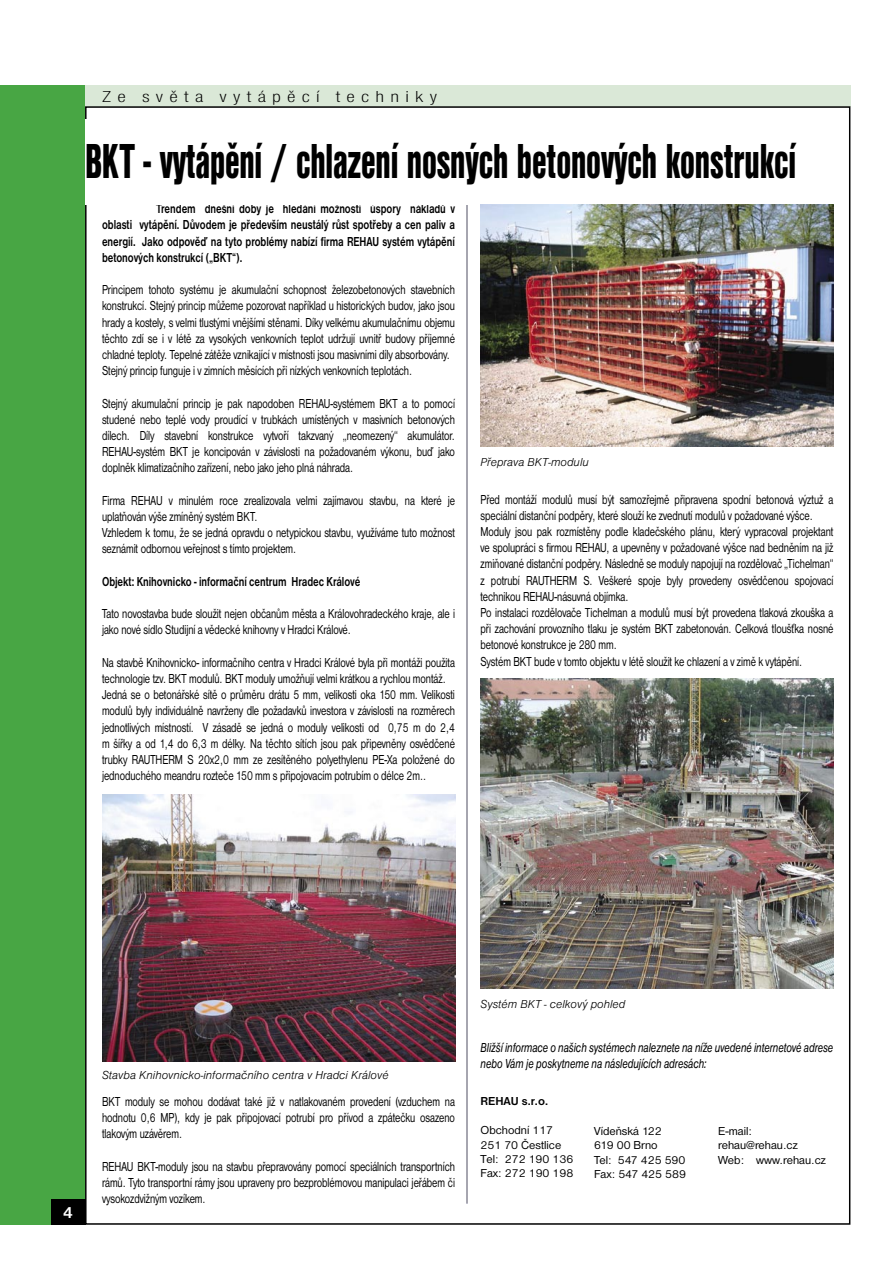
<style>
.page{position:relative;width:893px;height:1263px;background:#fff}
.page>*{position:absolute;margin:0;border:0;box-sizing:border-box;transform-origin:0 0}
.Nadpis{font:51px "Nimbus San DEE Blac Cond";letter-spacing:-.005em;color:#000;scale:.75 1}
.Hlavička_P{font:16.5px "Nimbus San DEE Ligh Cond";letter-spacing:.3em;color:#000;scale:1.25 1}
.t1{font:700 16.5px "Nimbus San DEE";color:#fff}
.Nadpis-2{font:13.5px/16.2px "Nimbus San DEE";letter-spacing:-.005em;color:#000;text-align:justify;scale:.75 1}
.Nadpis-3{font:700 13.5px/16.2px "Nimbus San DEE";letter-spacing:-.005em;color:#000;text-align:justify;scale:.75 1}
.Nadpis-4{font:italic 13.5px/16.2px "Nimbus San DEE";letter-spacing:-.005em;color:#000;scale:.75 1}
.text_9b{font:12px/14.4px "Nimbus San DEE";color:#000}
.text_9b-2{font:12px "Nimbus San DEE Ligh Ital";color:#000}
.text_9b-3{font:700 12px "Nimbus San DEE";color:#000}
</style>
<div class="page">
<div style="left:85px;top:85px;width:765px;height:21px;background:#dae8d7"></div>
<hr style="left:466px;top:204px;width:2px;height:999px;background:#aaa">
<img style="left:102px;top:794px;width:353px;height:267px">
<img style="left:480px;top:204px;width:353px;height:242px">
<img style="left:480px;top:678px;width:353px;height:310px">
<div style="left:0;top:85px;width:85px;height:1140px;background:#48a644"></div>
<div style="left:51px;top:1199px;width:34px;height:26px;background:#000"></div>
<p class="Hlavička_P" style="left:102px;top:87px;width:270px">Ze světa vytápěcí techniky</p>
<p class="Nadpis" style="left:85px;top:132px;width:950px">BKT - vytápění / chlazení nosných betonových konstrukcí</p>
<p class="Nadpis-3" style="left:102px;top:201px;width:472px;text-indent:54px">Trendem dnešní doby je hledání možností úspory nákladů v oblasti vytápění. Důvodem je především neustálý růst spotřeby a cen paliv a energií. Jako odpověď na tyto problémy nabízí firma REHAU systém vytápění betonových konstrukcí („BKT“).</p>
<p class="Nadpis-2" style="left:102px;top:282px;width:472px">Principem tohoto systému je akumulační schopnost železobetonových stavebních konstrukcí. Stejný princip můžeme pozorovat například u historických budov, jako jsou hrady a kostely, s velmi tlustými vnějšími stěnami. Díky velkému akumulačnímu objemu těchto zdí se i v létě za vysokých venkovních teplot udržují uvnitř budovy příjemné chladné teploty. Tepelné zátěže vznikající v místnosti jsou masivními díly absorbovány.</p>
<p class="Nadpis-2" style="left:102px;top:363px;width:415px">Stejný princip funguje i v zimních měsících při nízkých venkovních teplotách.</p>
<p class="Nadpis-2" style="left:102px;top:395px;width:472px">Stejný akumulační princip je pak napodoben REHAU-systémem BKT a to pomocí studené nebo teplé vody proudící v trubkách umístěných v masivních betonových dílech. Díly stavební konstrukce vytvoří takzvaný „neomezený“ akumulátor.<br>REHAU-systém BKT je koncipován v závislosti na požadovaném výkonu, buď jako doplněk klimatizačního zařízení, nebo jako jeho plná náhrada.</p>
<p class="Nadpis-2" style="left:102px;top:492px;width:472px">Firma REHAU v minulém roce zrealizovala velmi zajímavou stavbu, na které je uplatňován výše zmíněný systém BKT.</p>
<p class="Nadpis-2" style="left:102px;top:525px;width:472px">Vzhledem k tomu, že se jedná opravdu o netypickou stavbu, využíváme tuto možnost seznámit odbornou veřejnost s tímto projektem.</p>
<p class="Nadpis-3" style="left:102px;top:573px;width:346px">Objekt: Knihovnicko - informační centrum Hradec Králové</p>
<p class="Nadpis-2" style="left:102px;top:606px;width:472px">Tato novostavba bude sloužit nejen občanům města a Královohradeckého kraje, ale i jako nové sídlo Studijní a vědecké knihovny v Hradci Králové.</p>
<p class="Nadpis-2" style="left:102px;top:654px;width:472px">Na stavbě Knihovnicko- informačního centra v Hradci Králové byla při montáži použita technologie tzv. BKT modulů. BKT moduly umožňují velmi krátkou a rychlou montáž.</p>
<p class="Nadpis-2" style="left:102px;top:687px;width:472px">Jedná se o betonářské sítě o průměru drátu 5 mm, velikosti oka 150 mm. Velikosti modulů byly individuálně navrženy dle požadavků investora v závislosti na rozměrech jednotlivých místností. V zásadě se jedná o moduly velikosti od 0,75 m do 2,4 m šířky a od 1,4 do 6,3 m délky. Na těchto sítích jsou pak připevněny osvědčené trubky RAUTHERM S 20x2,0 mm ze zesítěného polyethylenu PE-Xa položené do jednoduchého meandru rozteče 150 mm s připojovacím potrubím o délce 2m..</p>
<p class="text_9b-2" style="left:480px;top:455px;width:110px">Přeprava BKT-modulu</p>
<p class="Nadpis-2" style="left:480px;top:491px;width:472px">Před montáží modulů musí být samozřejmě připravena spodní betonová výztuž a speciální distanční podpěry, které slouží ke zvednutí modulů v požadované výšce.</p>
<p class="Nadpis-2" style="left:480px;top:523px;width:472px">Moduly jsou pak rozmístěny podle kladečského plánu, který vypracoval projektant ve spolupráci s firmou REHAU, a upevněny v požadované výšce nad bedněním na již zmiňované distanční podpěry. Následně se moduly napojují na rozdělovač „Tichelman“ z potrubí RAUTHERM S. Veškeré spoje byly provedeny osvědčenou spojovací technikou REHAU-násuvná objímka.</p>
<p class="Nadpis-2" style="left:480px;top:604px;width:472px">Po instalaci rozdělovače Tichelman a modulů musí být provedena tlaková zkouška a při zachování provozního tlaku je systém BKT zabetonován. Celková tloušťka nosné betonové konstrukce je 280 mm.</p>
<p class="Nadpis-2" style="left:480px;top:653px;width:430px">Systém BKT bude v tomto objektu v létě sloužit ke chlazení a v zimě k vytápění.</p>
<p class="t1" style="left:63px;top:1203px;width:12px">4</p>
<p class="text_9b-2" style="left:102px;top:1068px;width:288px">Stavba Knihovnicko-informačního centra v Hradci Králové</p>
<p class="Nadpis-2" style="left:102px;top:1093px;width:472px">BKT moduly se mohou dodávat také již v natlakovaném provedení (vzduchem na hodnotu 0,6 MP), kdy je pak připojovací potrubí pro přívod a zpátečku osazeno tlakovým uzávěrem.</p>
<p class="Nadpis-2" style="left:102px;top:1158px;width:472px">REHAU BKT-moduly jsou na stavbu přepravovány pomocí speciálních transportních rámů. Tyto transportní rámy jsou upraveny pro bezproblémovou manipulaci jeřábem či vysokozdvižným vozíkem.</p>
<p class="text_9b-2" style="left:480px;top:998px;width:146px">Systém BKT - celkový pohled</p>
<p class="Nadpis-4" style="left:480px;top:1039px;width:472px">Bližší informace o našich systémech naleznete na níže uvedené internetové adrese nebo Vám je poskytneme na následujících adresách:</p>
<p class="text_9b-3" style="left:480px;top:1094px;width:69px">REHAU s.r.o.</p>
<p class="text_9b" style="left:480px;top:1123px;width:74px">Obchodní 117</p>
<p class="text_9b" style="left:480px;top:1137px;width:82px">251 70 Čestlice</p>
<p class="text_9b" style="left:480px;top:1152px;width:94px">Tel: 272 190 136</p>
<p class="text_9b" style="left:480px;top:1166px;width:94px">Fax: 272 190 198</p>
<p class="text_9b" style="left:594px;top:1124px;width:69px">Vídeňská 122</p>
<p class="text_9b" style="left:594px;top:1138px;width:65px">619 00 Brno</p>
<p class="text_9b" style="left:594px;top:1152px;width:93px">Tel: 547 425 590</p>
<p class="text_9b" style="left:594px;top:1167px;width:93px">Fax: 547 425 589</p>
<p class="text_9b" style="left:718px;top:1124px;width:81px">E-mail: rehau@rehau.cz</p>
<p class="text_9b" style="left:718px;top:1152px;width:109px">Web: www.rehau.cz</p>
</div>
